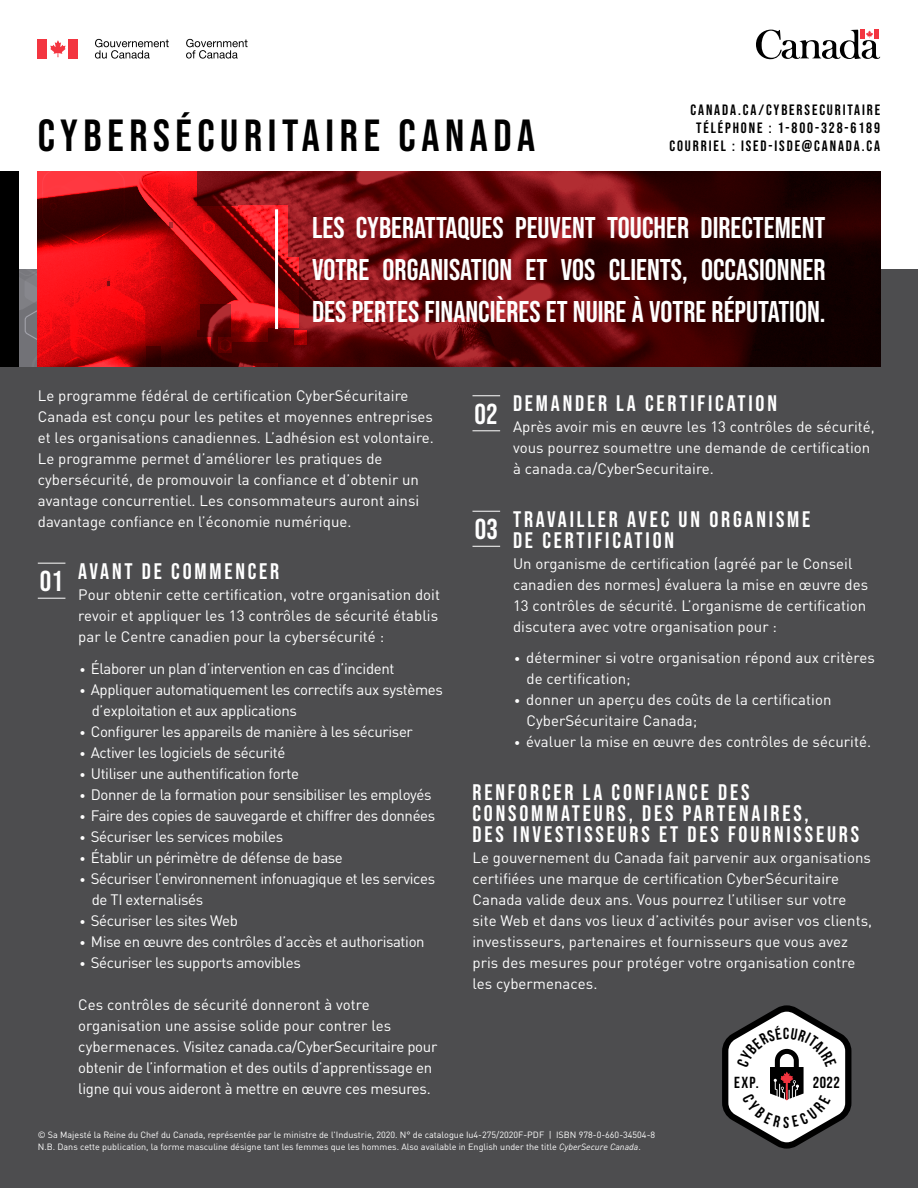
<style>
.page{position:relative;width:918px;height:1188px;background:#fff}
.page>*{position:absolute;margin:0;border:0;box-sizing:border-box;transform-origin:0 0}
.t1{font:45px "Bebas Neue";letter-spacing:.125em;color:#000}
.t2{font:30px/42px "Bebas Neue";color:#fff;text-align:justify}
.t3{font:28.8px "Bebas Neue";color:#fff}
.t4{font:22.5px/21px "Bebas Neue";letter-spacing:.125em;color:#fff}
.t5{font:700 16.05px "Bebas Neue";letter-spacing:.03em;color:#000}
.Body{font:15px/21px "FFDIN Pro";letter-spacing:.005em;color:#fff}
.Body-2{font:15px/21px "FFDIN Pro";letter-spacing:-.025em;color:#fff}
.Body-3{font:15px/21px "FFDIN Pro";letter-spacing:-.02em;color:#fff}
.t6{font:15px "Bebas Neue";letter-spacing:.125em;color:#000}
.Body-4{font:9px "FFDIN Pro";color:#fff}
.s1{font-weight:900;font-size:12px}
.s2{font-style:italic}
</style>
<div class="page">
<div style="left:0;top:269px;width:918px;height:919px;background:#4d4d4f"></div>
<img style="left:306px;top:172px;width:574px;height:195px">
<svg style="left:18px;top:172px;width:288px;height:195px;background:#ad181c"></svg>
<div style="left:0;top:172px;width:18px;height:195px;background:#000"></div>
<hr style="left:275px;top:209px;width:3px;height:120px;background:#fff">
<svg style="left:38px;top:563px;width:27px;height:1px"></svg>
<svg style="left:38px;top:598px;width:27px;height:1px"></svg>
<svg style="left:472px;top:395px;width:28px;height:1px"></svg>
<svg style="left:472px;top:430px;width:28px;height:1px"></svg>
<svg style="left:472px;top:511px;width:28px;height:1px"></svg>
<svg style="left:472px;top:546px;width:28px;height:1px"></svg>
<svg style="left:756px;top:30px;width:124px;height:29px"></svg>
<div style="left:38px;top:39px;width:9px;height:19px;background:#f33540"></div>
<div style="left:69px;top:39px;width:9px;height:19px;background:#f33540"></div>
<svg style="left:50px;top:40px;width:16px;height:17px"></svg>
<svg style="left:95px;top:39px;width:74px;height:20px"></svg>
<svg style="left:186px;top:39px;width:62px;height:20px"></svg>
<svg style="left:722px;top:1005px;width:129px;height:144px"></svg>
<p class="t1" style="left:38px;top:109px;width:499px">CYBERSÉCURITAIRE CANADA</p>
<p class="t6" style="left:690px;top:101px;width:191px">CANADA.CA/CYBERSECURITAIRE</p>
<p class="t6" style="left:696px;top:119px;width:186px">TÉLÉPHONE : 1-800-328-6189</p>
<p class="t6" style="left:669px;top:137px;width:212px">COURRIEL : ISED-ISDE@CANADA.CA</p>
<p class="t2" style="left:312px;top:207px;width:515px">LES CYBERATTAQUES PEUVENT TOUCHER DIRECTEMENT VOTRE ORGANISATION ET VOS CLIENTS, OCCASIONNER DES PERTES FINANCIÈRES ET NUIRE À VOTRE RÉPUTATION.</p>
<p class="Body" style="left:38px;top:383px;width:398px">Le programme fédéral de certification CyberSécuritaire Canada est conçu pour les petites et moyennes entreprises et les organisations canadiennes. L’adhésion est volontaire.<br>Le programme permet d’améliorer les pratiques de cybersécurité, de promouvoir la confiance et d’obtenir un avantage concurrentiel. Les consommateurs auront ainsi davantage confiance en l’économie numérique.</p>
<p class="t4" style="left:78px;top:560px;width:202px">AVANT DE COMMENCER</p>
<p class="Body" style="left:78px;top:583px;width:363px">Pour obtenir cette certification, votre organisation doit revoir et appliquer les 13 contrôles de sécurité établis par le Centre canadien pour la cybersécurité :</p>
<p class="Body-2" style="left:80px;top:656px;width:316px"><span class="s1">•</span> Élaborer un plan d’intervention en cas d’incident</p>
<p class="Body-2" style="left:92px;top:677px;width:353px;text-indent:-12px"><span class="s1">•</span> Appliquer automatiquement les correctifs aux systèmes d’exploitation et aux applications</p>
<p class="Body-2" style="left:80px;top:719px;width:335px"><span class="s1">•</span> Configurer les appareils de manière à les sécuriser</p>
<p class="Body-2" style="left:80px;top:740px;width:207px"><span class="s1">•</span> Activer les logiciels de sécurité</p>
<p class="Body-2" style="left:80px;top:761px;width:221px"><span class="s1">•</span> Utiliser une authentification forte</p>
<p class="Body-2" style="left:80px;top:782px;width:353px"><span class="s1">•</span> Donner de la formation pour sensibiliser les employés</p>
<p class="Body-2" style="left:80px;top:803px;width:357px"><span class="s1">•</span> Faire des copies de sauvegarde et chiffrer des données</p>
<p class="Body-2" style="left:80px;top:824px;width:205px"><span class="s1">•</span> Sécuriser les services mobiles</p>
<p class="Body-2" style="left:80px;top:845px;width:265px"><span class="s1">•</span> Établir un périmètre de défense de base</p>
<p class="Body-2" style="left:92px;top:866px;width:345px;text-indent:-12px"><span class="s1">•</span> Sécuriser l’environnement infonuagique et les services de TI externalisés</p>
<p class="Body-2" style="left:80px;top:908px;width:160px"><span class="s1">•</span> Sécuriser les sites Web</p>
<p class="Body-2" style="left:80px;top:929px;width:346px"><span class="s1">•</span> Mise en œuvre des contrôles d’accès et authorisation</p>
<p class="Body-2" style="left:80px;top:950px;width:223px"><span class="s1">•</span> Sécuriser les supports amovibles</p>
<p class="Body-3" style="left:78px;top:992px;width:361px">Ces contrôles de sécurité donneront à votre organisation une assise solide pour contrer les cybermenaces. Visitez canada.ca/CyberSecuritaire pour obtenir de l’information et des outils d’apprentissage en ligne qui vous aideront à mettre en œuvre ces mesures.</p>
<p class="t3" style="left:40px;top:565px;width:25px">01</p>
<p class="t4" style="left:513px;top:392px;width:266px">DEMANDER LA CERTIFICATION</p>
<p class="Body" style="left:513px;top:415px;width:363px">Après avoir mis en œuvre les 13 contrôles de sécurité, vous pourrez soumettre une demande de certification à canada.ca/CyberSecuritaire.</p>
<p class="t4" style="left:513px;top:508px;width:299px">TRAVAILLER AVEC UN ORGANISME<br>DE CERTIFICATION</p>
<p class="Body" style="left:513px;top:551px;width:357px">Un organisme de certification (agréé par le Conseil canadien des normes) évaluera la mise en œuvre des 13 contrôles de sécurité. L’organisme de certification discutera avec votre organisation pour :</p>
<p class="Body" style="left:526px;top:646px;width:350px;text-indent:-12px"><span class="s1">•</span> déterminer si votre organisation répond aux critères de certification;</p>
<p class="Body" style="left:526px;top:688px;width:306px;text-indent:-12px"><span class="s1">•</span> donner un aperçu des coûts de la certification<br>CyberSécuritaire Canada;</p>
<p class="Body" style="left:514px;top:730px;width:358px"><span class="s1">•</span> évaluer la mise en œuvre des contrôles de sécurité.</p>
<p class="t4" style="left:472px;top:781px;width:388px">RENFORCER LA CONFIANCE DES<br>CONSOMMATEURS, DES PARTENAIRES,<br>DES INVESTISSEURS ET DES FOURNISSEURS</p>
<p class="Body" style="left:472px;top:845px;width:401px">Le gouvernement du Canada fait parvenir aux organisations certifiées une marque de certification CyberSécuritaire Canada valide deux ans. Vous pourrez l’utiliser sur votre site Web et dans vos lieux d’activités pour aviser vos clients, investisseurs, partenaires et fournisseurs que vous avez pris des mesures pour protéger votre organisation contre les cybermenaces.</p>
<p class="t3" style="left:475px;top:397px;width:25px">02</p>
<p class="t3" style="left:475px;top:513px;width:25px">03</p>
<p class="t5" style="left:734px;top:1073px;width:26px">EXP.</p>
<p class="t5" style="left:813px;top:1073px;width:28px">2022</p>
<p class="Body-4" style="left:38px;top:1128px;width:619px">© Sa Majesté la Reine du Chef du Canada, représentée par le ministre de l'Industrie, 2020. N° de catalogue Iu4-275/2020F-PDF | ISBN 978-0-660-34504-8</p>
<p class="Body-4" style="left:38px;top:1140px;width:605px">N.B. Dans cette publication, la forme masculine désigne tant les femmes que les hommes. Also available in English under the title <span class="s2">CyberSecure Canada</span>.</p>
</div>
